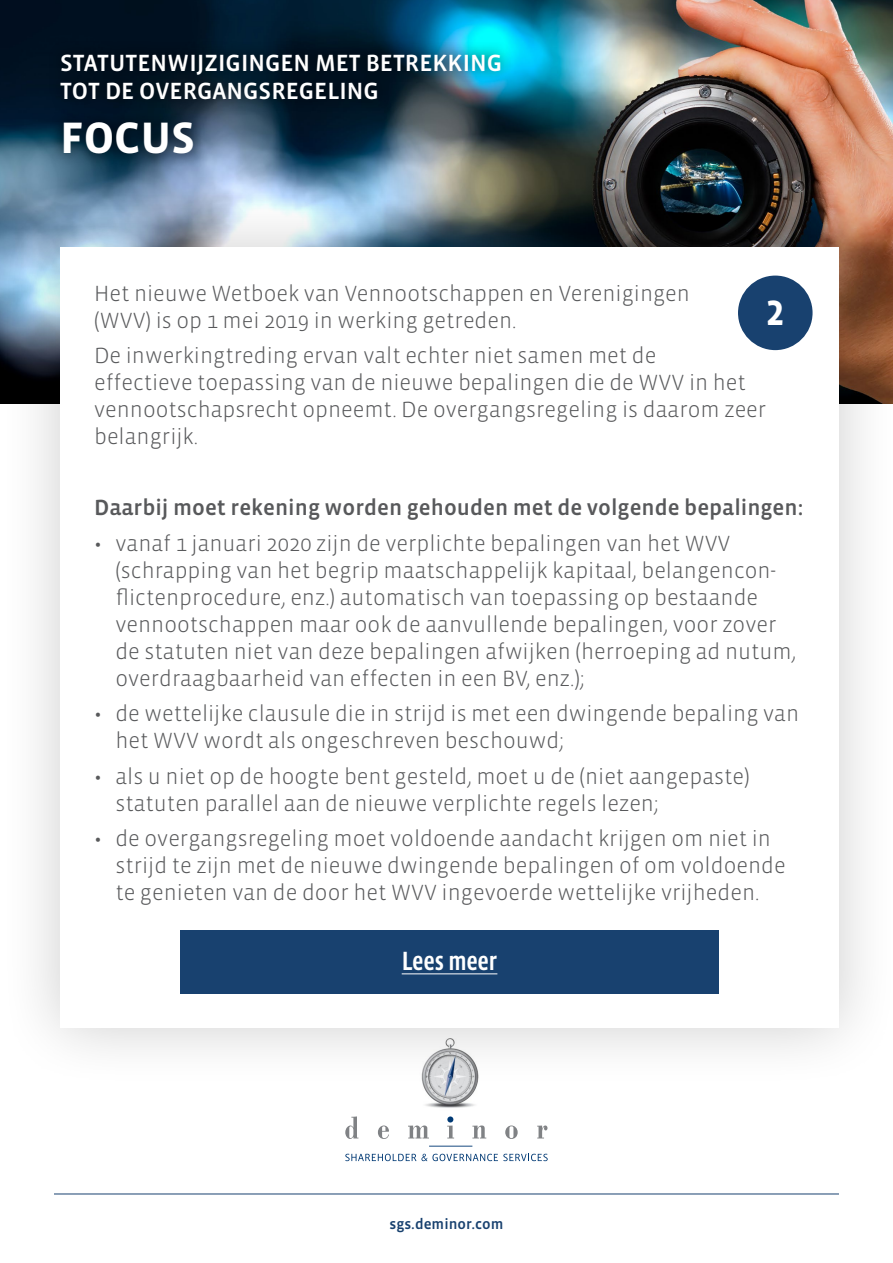
<style>
.page{position:relative;width:893px;height:1263px;background:#fff}
.page>*{position:absolute;margin:0;border:0;box-sizing:border-box;transform-origin:0 0}
.t1{font:700 45px "Vista Sans OTCE";color:#fff}
.t2{font:700 36px "Vista Sans OTCE";color:#fff}
.t3{font:500 27px "Vista Sans Nar OTCE";color:#fff}
.t4{font:500 24px/28.8px "Vista Sans OTCE";color:#fff}
.t5{font:300 22.5px/27px "Vista Sans OTCE";color:#58595b}
.t6{font:500 22.5px "Vista Sans OTCE";color:#58595b}
.t7{font:500 15px "Vista Sans OTCE";color:#18416f}
</style>
<div class="page">
<img style="left:0;top:0;width:893px;height:186px">
<svg style="left:345px;top:1116px;width:202px;height:30px"></svg>
<svg style="left:345px;top:1154px;width:203px;height:7px"></svg>
<img style="left:424px;top:1089px;width:52px;height:19px">
<hr style="left:54px;top:1194px;width:785px;height:1px;background:#18416f">
<div style="left:0;top:186px;width:893px;height:903px;background:#000;opacity:.2"></div>
<div style="left:60px;top:248px;width:779px;height:780px;background:#fff"></div>
<div style="left:180px;top:930px;width:539px;height:64px;background:#18416f"></div>
<hr style="left:402px;top:973px;width:95px;height:1px;background:#fff">
<div style="left:48px;top:40px;width:466px;height:127px;background:#000;opacity:.75"></div>
<div style="left:736px;top:274px;width:78px;height:78px;background:#18416f;border-radius:50%"></div>
<div style="left:734px;top:272px;width:82px;height:82px;border:4px solid #fff;border-radius:50%"></div>
<p class="t4" style="left:60px;top:48px;width:444px">STATUTENWIJZIGINGEN MET BETREKKING<br>TOT DE OVERGANGSREGELING</p>
<h1 class="t1" style="left:60px;top:113px;width:137px">FOCUS</h1>
<p class="t5" style="left:94px;top:279px;width:597px">Het nieuwe Wetboek van Vennootschappen en Verenigingen (WVV) is op 1 mei 2019 in werking getreden.</p>
<p class="t5" style="left:94px;top:342px;width:674px">De inwerkingtreding ervan valt echter niet samen met de<br>effectieve toepassing van de nieuwe bepalingen die de WVV in het vennootschapsrecht opneemt. De overgangsregeling is daarom zeer belangrijk.</p>
<h2 class="t2" style="left:766px;top:293px;width:19px">2</h2>
<p class="t6" style="left:94px;top:495px;width:711px">Daarbij moet rekening worden gehouden met de volgende bepalingen:</p>
<p class="t5" style="left:115px;top:530px;width:682px;text-indent:-21px">• vanaf 1 januari 2020 zijn de verplichte bepalingen van het WVV (schrapping van het begrip maatschappelijk kapitaal, belangencon&shy;flictenprocedure, enz.) automatisch van toepassing op bestaande vennootschappen maar ook de aanvullende bepalingen, voor zover de statuten niet van deze bepalingen afwijken (herroeping ad nutum, overdraagbaarheid van effecten in een BV, enz.);</p>
<p class="t5" style="left:115px;top:700px;width:685px;text-indent:-21px">• de wettelijke clausule die in strijd is met een dwingende bepaling van het WVV wordt als ongeschreven beschouwd;</p>
<p class="t5" style="left:115px;top:763px;width:636px;text-indent:-21px">• als u niet op de hoogte bent gesteld, moet u de (niet aangepaste) statuten parallel aan de nieuwe verplichte regels lezen;</p>
<p class="t5" style="left:115px;top:825px;width:672px;text-indent:-21px">• de overgangsregeling moet voldoende aandacht krijgen om niet in strijd te zijn met de nieuwe dwingende bepalingen of om voldoende te genieten van de door het WVV ingevoerde wettelijke vrijheden.</p>
<p class="t3" style="left:402px;top:946px;width:97px">Lees meer</p>
<p class="t7" style="left:390px;top:1216px;width:115px">sgs.deminor.com</p>
</div>
